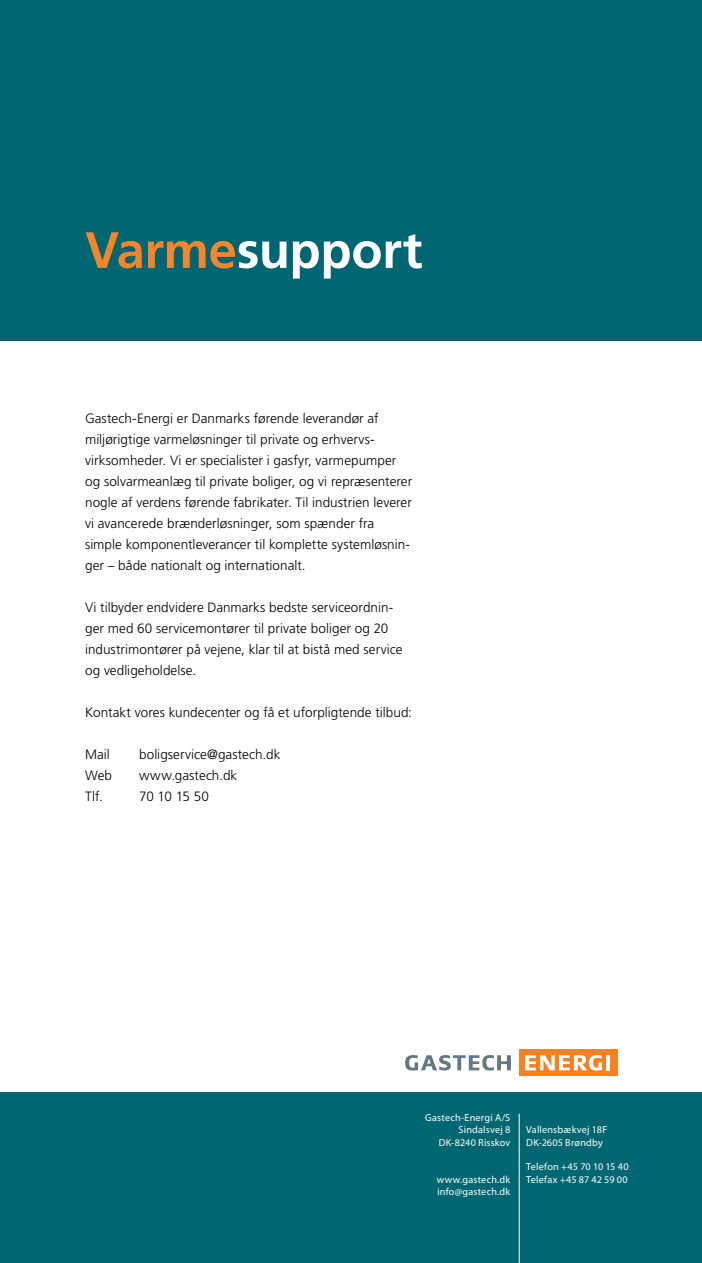
<style>
.page{position:relative;width:702px;height:1263px;background:#fff}
.page>*{position:absolute;margin:0;border:0;box-sizing:border-box;transform-origin:0 0}
.t1{font:700 51px "Frutiger LT Std";letter-spacing:-.01em;color:#fff}
.t2{font:300 13.5px/21px "Frutiger LT Std";letter-spacing:.005em;color:#000}
.t3{font:10.2px/12.3px "Myriad Pro";letter-spacing:.015em;color:#fff}
.s1{color:#f5842b}
</style>
<div class="page">
<div style="left:0;top:0;width:702px;height:340px;background:#006772"></div>
<div style="left:0;top:1093px;width:702px;height:170px;background:#006772"></div>
<div style="left:518px;top:1049px;width:99px;height:27px;background:#f58220"></div>
<svg style="left:405px;top:1055px;width:106px;height:15px"></svg>
<svg style="left:525px;top:1055px;width:77px;height:15px"></svg>
<hr style="left:606px;top:1055px;width:4px;height:15px;background:#fff">
<hr style="left:519px;top:1114px;width:1px;height:149px;background:#fff">
<h1 class="t1" style="left:85px;top:220px;width:339px"><span class="s1">Varme</span>support</h1>
<p class="t2" style="left:85px;top:408px;width:328px">Gastech-Energi er Danmarks førende leverandør af miljørigtige varmeløsninger til private og erhvervs&shy;virksomheder. Vi er specialister i gasfyr, varmepumper og solvarmeanlæg til private boliger, og vi repræsenterer nogle af verdens førende fabrikater. Til industrien leverer vi avancerede brænderløsninger, som spænder fra simple komponentleverancer til komplette systemløsnin&shy;ger – både nationalt og internationalt.</p>
<p class="t2" style="left:85px;top:597px;width:319px">Vi tilbyder endvidere Danmarks bedste serviceordnin&shy;ger med 60 servicemontører til private boliger og 20 industrimontører på vejene, klar til at bistå med service og vedligeholdelse.</p>
<p class="t2" style="left:85px;top:702px;width:328px">Kontakt vores kundecenter og få et uforpligtende tilbud:</p>
<p class="t2" style="left:85px;top:744px;width:26px">Mail</p>
<p class="t2" style="left:139px;top:744px;width:143px">boligservice@gastech.dk</p>
<p class="t2" style="left:85px;top:765px;width:28px">Web</p>
<p class="t2" style="left:139px;top:765px;width:100px">www.gastech.dk</p>
<p class="t2" style="left:85px;top:786px;width:19px">Tlf.</p>
<p class="t2" style="left:139px;top:786px;width:71px">70 10 15 50</p>
<p class="t3" style="left:425px;top:1111px;width:87px;text-align:right">Gastech-Energi A/S<br>Sindalsvej 8<br>DK-8240 Risskov</p>
<p class="t3" style="left:437px;top:1173px;width:75px">www.gastech.dk info@gastech.dk</p>
<p class="t3" style="left:526px;top:1123px;width:82px">Vallensbækvej 18F<br>DK-2605 Brøndby</p>
<p class="t3" style="left:526px;top:1160px;width:104px">Telefon +45 70 10 15 40<br>Telefax +45 87 42 59 00</p>
</div>
